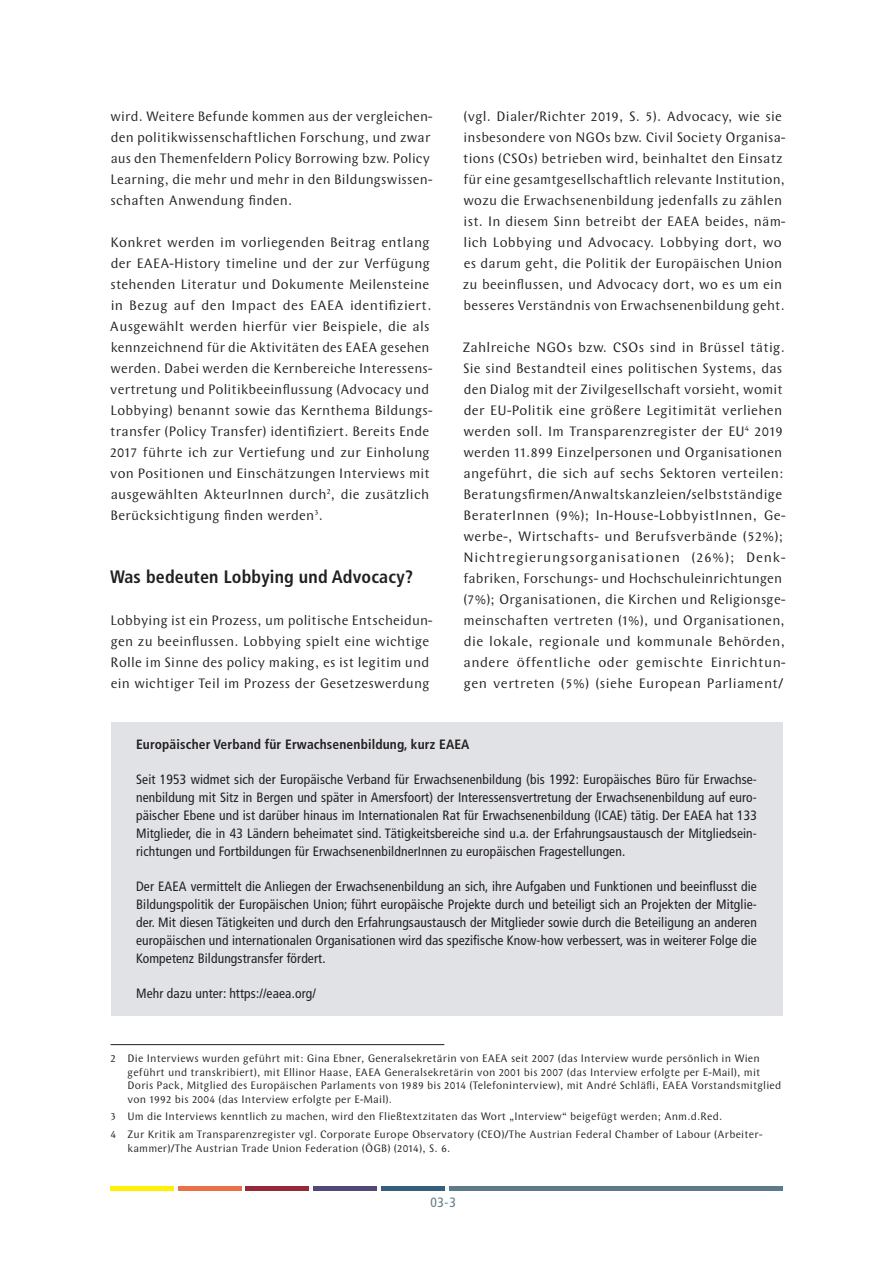
<style>
.page{position:relative;width:893px;height:1263px;background:#fff}
.page>*{position:absolute;margin:0;border:0;box-sizing:border-box;transform-origin:0 0}
.ZwiTi_1{font:700 condensed 18px "Frutiger LT Std";letter-spacing:.01em;color:#231f20}
.Fließtext_DT{font:14.25px/21px "Wunderlich OT";letter-spacing:.015em;color:#231f20}
.Bsp_ohne_Linie{font:condensed 13.5px/18px "Frutiger LT Std";letter-spacing:.01em;color:#231f20;text-align:justify}
.Bsp_ohne_Linie-2{font:700 condensed 13.5px "Frutiger LT Std";letter-spacing:.01em;color:#231f20}
.t1{font:condensed 13.5px "Frutiger LT Std";color:#5c7a88}
.fusszeile_1{font:11.25px/13.5px "Wunderlich OT";letter-spacing:.015em;color:#231f20}
.fusszeile_2{font:11.25px/13.5px "Wunderlich OT";letter-spacing:.015em;color:#231f20}
</style>
<div class="page">
<div style="left:111px;top:1186px;width:63px;height:5px;background:#fff101"></div>
<div style="left:178px;top:1186px;width:64px;height:5px;background:#eb7046"></div>
<div style="left:246px;top:1186px;width:63px;height:5px;background:#982738"></div>
<div style="left:313px;top:1186px;width:64px;height:5px;background:#514a76"></div>
<div style="left:381px;top:1186px;width:63px;height:5px;background:#34607b"></div>
<div style="left:449px;top:1186px;width:333px;height:5px;background:#5c7a88"></div>
<div style="left:111px;top:722px;width:671px;height:293px;background:#e0e2e6"></div>
<hr style="left:111px;top:1044px;width:333px;height:1px;background:#231f20">
<p class="Fließtext_DT" style="left:110px;top:106px;width:324px">wird. Weitere Befunde kommen aus der vergleichen&shy;den politikwissenschaftlichen Forschung, und zwar aus den Themenfeldern Policy Borrowing bzw. Policy Learning, die mehr und mehr in den Bildungswissen&shy;schaften Anwendung finden.</p>
<p class="Fließtext_DT" style="left:110px;top:232px;width:324px">Konkret werden im vorliegenden Beitrag entlang der EAEA-History timeline und der zur Verfügung stehenden Literatur und Dokumente Meilensteine in Bezug auf den Impact des EAEA identifiziert.<br>Ausgewählt werden hierfür vier Beispiele, die als kennzeichnend für die Aktivitäten des EAEA gesehen werden. Dabei werden die Kernbereiche Interessens&shy;vertretung und Politikbeeinflussung (Advocacy und Lobbying) benannt sowie das Kernthema Bildungs&shy;transfer (Policy Transfer) identifiziert. Bereits Ende 2017 führte ich zur Vertiefung und zur Einholung von Positionen und Einschätzungen Interviews mit ausgewählten AkteurInnen durch<sup>2</sup>, die zusätzlich Berücksichtigung finden werden<sup>3</sup>.</p>
<p class="ZwiTi_1" style="left:110px;top:566px;width:305px">Was bedeuten Lobbying und Advocacy?</p>
<p class="Fließtext_DT" style="left:111px;top:610px;width:323px">Lobbying ist ein Prozess, um politische Entscheidun&shy;gen zu beeinflussen. Lobbying spielt eine wichtige Rolle im Sinne des policy making, es ist legitim und ein wichtiger Teil im Prozess der Gesetzeswerdung</p>
<p class="Fließtext_DT" style="left:463px;top:106px;width:324px">(vgl. Dialer/Richter 2019, S. 5). Advocacy, wie sie insbesondere von NGOs bzw. Civil Society Organisa&shy;tions (CSOs) betrieben wird, beinhaltet den Einsatz für eine gesamtgesellschaftlich relevante Institution, wozu die Erwachsenenbildung jedenfalls zu zählen ist. In diesem Sinn betreibt der EAEA beides, näm&shy;lich Lobbying und Advocacy. Lobbying dort, wo es darum geht, die Politik der Europäischen Union zu beeinflussen, und Advocacy dort, wo es um ein besseres Verständnis von Erwachsenenbildung geht.</p>
<p class="Fließtext_DT" style="left:463px;top:337px;width:324px">Zahlreiche NGOs bzw. CSOs sind in Brüssel tätig.<br>Sie sind Bestandteil eines politischen Systems, das den Dialog mit der Zivilgesellschaft vorsieht, womit der EU-Politik eine größere Legitimität verliehen werden soll. Im Transparenzregister der EU<sup>4</sup> 2019 werden 11.899 Einzelpersonen und Organisationen angeführt, die sich auf sechs Sektoren verteilen:<br>Beratungsfirmen/Anwaltskanzleien/selbstständige BeraterInnen (9%); In-House-LobbyistInnen, Ge&shy;werbe-, Wirtschafts- und Berufsverbände (52%); Nichtregierungsorganisationen (26%); Denk&shy;fabriken, Forschungs- und Hochschuleinrichtungen (7%); Organisationen, die Kirchen und Religionsge&shy;meinschaften vertreten (1%), und Organisationen, die lokale, regionale und kommunale Behörden, andere öffentliche oder gemischte Einrichtun&shy;gen vertreten (5%) (siehe European Parliament/</p>
<p class="Bsp_ohne_Linie-2" style="left:136px;top:736px;width:335px">Europäischer Verband für Erwachsenenbildung, kurz EAEA</p>
<p class="Bsp_ohne_Linie" style="left:136px;top:771px;width:622px">Seit 1953 widmet sich der Europäische Verband für Erwachsenenbildung (bis 1992: Europäisches Büro für Erwachse&shy;nenbildung mit Sitz in Bergen und später in Amersfoort) der Interessensvertretung der Erwachsenenbildung auf euro&shy;päischer Ebene und ist darüber hinaus im Internationalen Rat für Erwachsenenbildung (ICAE) tätig. Der EAEA hat 133<br>Mitglieder, die in 43 Ländern beheimatet sind. Tätigkeitsbereiche sind u.a. der Erfahrungsaustausch der Mitgliedsein&shy;richtungen und Fortbildungen für ErwachsenenbildnerInnen zu europäischen Fragestellungen.</p>
<p class="Bsp_ohne_Linie" style="left:136px;top:878px;width:622px">Der EAEA vermittelt die Anliegen der Erwachsenenbildung an sich, ihre Aufgaben und Funktionen und beeinflusst die Bildungspolitik der Europäischen Union; führt europäische Projekte durch und beteiligt sich an Projekten der Mitglie&shy;der. Mit diesen Tätigkeiten und durch den Erfahrungsaustausch der Mitglieder sowie durch die Beteiligung an anderen europäischen und internationalen Organisationen wird das spezifische Know-how verbessert, was in weiterer Folge die Kompetenz Bildungstransfer fördert.</p>
<p class="Bsp_ohne_Linie" style="left:136px;top:985px;width:181px">Mehr dazu unter: https://eaea.org/</p>
<p class="fusszeile_1" style="left:128px;top:1052px;width:655px;text-indent:-17px">2 Die Interviews wurden geführt mit: Gina Ebner, Generalsekretärin von EAEA seit 2007 (das Interview wurde persönlich in Wien geführt und transkribiert), mit Ellinor Haase, EAEA Generalsekretärin von 2001 bis 2007 (das Interview erfolgte per E-Mail), mit Doris Pack, Mitglied des Europäischen Parlaments von 1989 bis 2014 (Telefoninterview), mit André Schläfli, EAEA Vorstandsmitglied von 1992 bis 2004 (das Interview erfolgte per E-Mail).</p>
<p class="fusszeile_2" style="left:111px;top:1110px;width:613px">3 Um die Interviews kenntlich zu machen, wird den Fließtextzitaten das Wort „Interview“ beigefügt werden; Anm.d.Red.</p>
<p class="fusszeile_2" style="left:128px;top:1128px;width:636px;text-indent:-17px">4 Zur Kritik am Transparenzregister vgl. Corporate Europe Observatory (CEO)/The Austrian Federal Chamber of Labour (Arbeiter&shy;kammer)/The Austrian Trade Union Federation (ÖGB) (2014), S. 6.</p>
<p class="t1" style="left:430px;top:1195px;width:27px">03-3</p>
</div>
